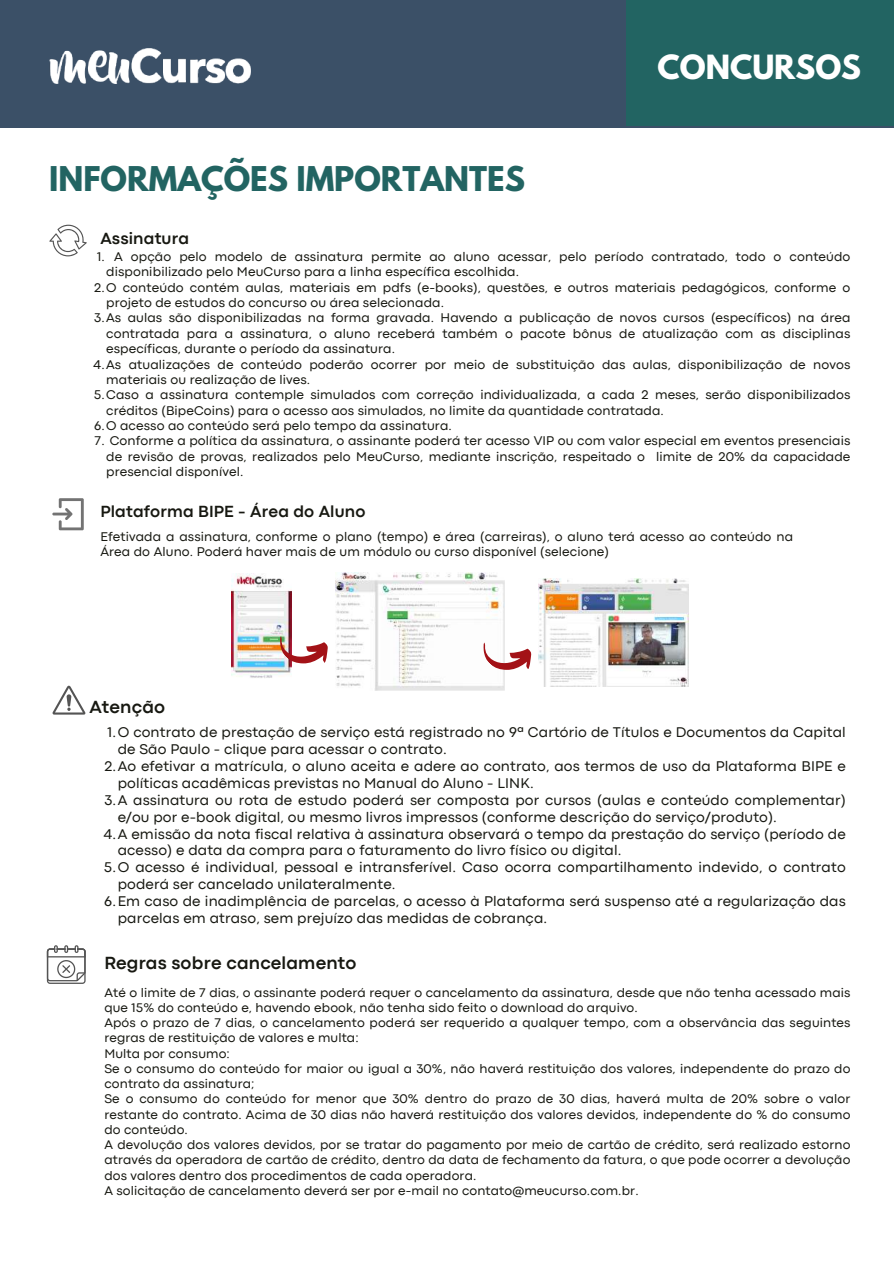
<style>
.page{position:relative;width:894px;height:1264px;background:#fff}
.page>*{position:absolute;margin:0;border:0;box-sizing:border-box;transform-origin:0 0}
.t1{font:700 30.15px "League Spartan";color:#226462}
.t2{font:700 29.55px "League Spartan";color:#fff}
.t3{font:700 18.3px "Codec Pro";letter-spacing:.01em;color:#171811}
.t4{font:700 16.8px "Codec Pro";letter-spacing:.01em;color:#171811}
.t5{font:14.7px "Codec Pro";letter-spacing:.01em;color:#171811}
.t6{font:13.2px/15.3px "Codec Pro";letter-spacing:.01em;color:#171811}
.t7{font:13.05px/15.3px "Codec Pro";letter-spacing:.01em;color:#171811}
</style>
<div class="page">
<div style="left:0;top:0;width:893px;height:128px;background:#3b5067"></div>
<div style="left:625px;top:0;width:268px;height:126px;background:#226462"></div>
<img style="left:49px;top:49px;width:202px;height:35px">
<svg style="left:52px;top:685px;width:34px;height:29px"></svg>
<svg style="left:47px;top:945px;width:38px;height:38px"></svg>
<svg style="left:52px;top:498px;width:32px;height:32px"></svg>
<img style="left:231px;top:573px;width:60px;height:105px">
<svg style="left:49px;top:225px;width:38px;height:31px"></svg>
<img style="left:335px;top:572px;width:169px;height:118px">
<svg style="left:476px;top:624px;width:56px;height:61px"></svg>
<img style="left:538px;top:578px;width:150px;height:108px">
<svg style="left:273px;top:617px;width:55px;height:61px"></svg>
<h1 class="t1" style="left:49px;top:164px;width:477px">INFORMAÇÕES IMPORTANTES</h1>
<p class="t4" style="left:100px;top:232px;width:90px">Assinatura</p>
<h2 class="t2" style="left:657px;top:52px;width:205px">CONCURSOS</h2>
<p class="t6" style="left:106px;top:250px;width:745px;text-indent:8px">A opção pelo modelo de assinatura permite ao aluno acessar, pelo período contratado, todo o conteúdo disponibilizado pelo MeuCurso para a linha específica escolhida.</p>
<p class="t6" style="left:97px;top:250px;width:9px">1.</p>
<p class="t6" style="left:94px;top:280px;width:757px">2.O conteúdo contém aulas, materiais em pdfs (e-books), questões, e outros materiais pedagógicos, conforme o</p>
<p class="t6" style="left:106px;top:296px;width:339px">projeto de estudos do concurso ou área selecionada.</p>
<p class="t6" style="left:94px;top:311px;width:757px">3.As aulas são disponibilizadas na forma gravada. Havendo a publicação de novos cursos (específicos) na área</p>
<p class="t6" style="left:106px;top:327px;width:745px">contratada para a assinatura, o aluno receberá também o pacote bônus de atualização com as disciplinas</p>
<p class="t6" style="left:106px;top:342px;width:290px">específicas, durante o período da assinatura.</p>
<p class="t6" style="left:94px;top:357px;width:758px">4.As atualizações de conteúdo poderão ocorrer por meio de substituição das aulas, disponibilização de novos</p>
<p class="t6" style="left:106px;top:373px;width:205px">materiais ou realização de lives.</p>
<p class="t6" style="left:94px;top:388px;width:758px">5.Caso a assinatura contemple simulados com correção individualizada, a cada 2 meses, serão disponibilizados</p>
<p class="t6" style="left:106px;top:403px;width:559px">créditos (BipeCoins) para o acesso aos simulados, no limite da quantidade contratada.</p>
<p class="t6" style="left:94px;top:419px;width:359px">6.O acesso ao conteúdo será pelo tempo da assinatura.</p>
<p class="t6" style="left:106px;top:434px;width:745px;text-align:justify;text-indent:-12px">7. Conforme a política da assinatura, o assinante poderá ter acesso VIP ou com valor especial em eventos presenciais de revisão de provas, realizados pelo MeuCurso, mediante inscrição, respeitado o limite de 20% da capacidade presencial disponível.</p>
<p class="t4" style="left:100px;top:505px;width:266px">Plataforma BIPE - Área do Aluno</p>
<p class="t6" style="left:100px;top:529px;width:694px">Efetivada a assinatura, conforme o plano (tempo) e área (carreiras), o aluno terá acesso ao conteúdo na<br>Área do Aluno. Poderá haver mais de um módulo ou curso disponível (selecione)</p>
<h3 class="t3" style="left:89px;top:700px;width:77px">Atenção</h3>
<p class="t5" style="left:107px;top:727px;width:739px">1.O contrato de prestação de serviço está registrado no 9ª Cartório de Títulos e Documentos da Capital</p>
<p class="t5" style="left:118px;top:744px;width:330px">de São Paulo - clique para acessar o contrato.</p>
<p class="t5" style="left:104px;top:761px;width:742px">2.Ao efetivar a matrícula, o aluno aceita e adere ao contrato, aos termos de uso da Plataforma BIPE e</p>
<p class="t5" style="left:118px;top:777px;width:417px">políticas acadêmicas previstas no Manual do Aluno - LINK.</p>
<p class="t5" style="left:104px;top:794px;width:742px">3.A assinatura ou rota de estudo poderá ser composta por cursos (aulas e conteúdo complementar)</p>
<p class="t5" style="left:118px;top:811px;width:660px">e/ou por e-book digital, ou mesmo livros impressos (conforme descrição do serviço/produto).</p>
<p class="t5" style="left:104px;top:828px;width:743px">4.A emissão da nota fiscal relativa à assinatura observará o tempo da prestação do serviço (período de</p>
<p class="t5" style="left:118px;top:845px;width:505px">acesso) e data da compra para o faturamento do livro físico ou digital.</p>
<p class="t5" style="left:104px;top:862px;width:743px">5.O acesso é individual, pessoal e intransferível. Caso ocorra compartilhamento indevido, o contrato</p>
<p class="t5" style="left:118px;top:879px;width:279px">poderá ser cancelado unilateralmente.</p>
<p class="t5" style="left:104px;top:896px;width:742px">6.Em caso de inadimplência de parcelas, o acesso à Plataforma será suspenso até a regularização das</p>
<p class="t5" style="left:118px;top:912px;width:431px">parcelas em atraso, sem prejuízo das medidas de cobrança.</p>
<h3 class="t3" style="left:104px;top:956px;width:253px">Regras sobre cancelamento</h3>
<p class="t7" style="left:104px;top:985px;width:747px">Até o limite de 7 dias, o assinante poderá requer o cancelamento da assinatura, desde que não tenha acessado mais que 15% do conteúdo e, havendo ebook, não tenha sido feito o download do arquivo.<br>Após o prazo de 7 dias, o cancelamento poderá ser requerido a qualquer tempo, com a observância das seguintes regras de restituição de valores e multa:<br>Multa por consumo:<br>Se o consumo do conteúdo for maior ou igual a 30%, não haverá restituição dos valores, independente do prazo do contrato da assinatura;<br>Se o consumo do conteúdo for menor que 30% dentro do prazo de 30 dias, haverá multa de 20% sobre o valor restante do contrato. Acima de 30 dias não haverá restituição dos valores devidos, independente do % do consumo do conteúdo.<br>A devolução dos valores devidos, por se tratar do pagamento por meio de cartão de crédito, será realizado estorno através da operadora de cartão de crédito, dentro da data de fechamento da fatura, o que pode ocorrer a devolução dos valores dentro dos procedimentos de cada operadora.<br>A solicitação de cancelamento deverá ser por e-mail no contato@meucurso.com.br.</p>
</div>
